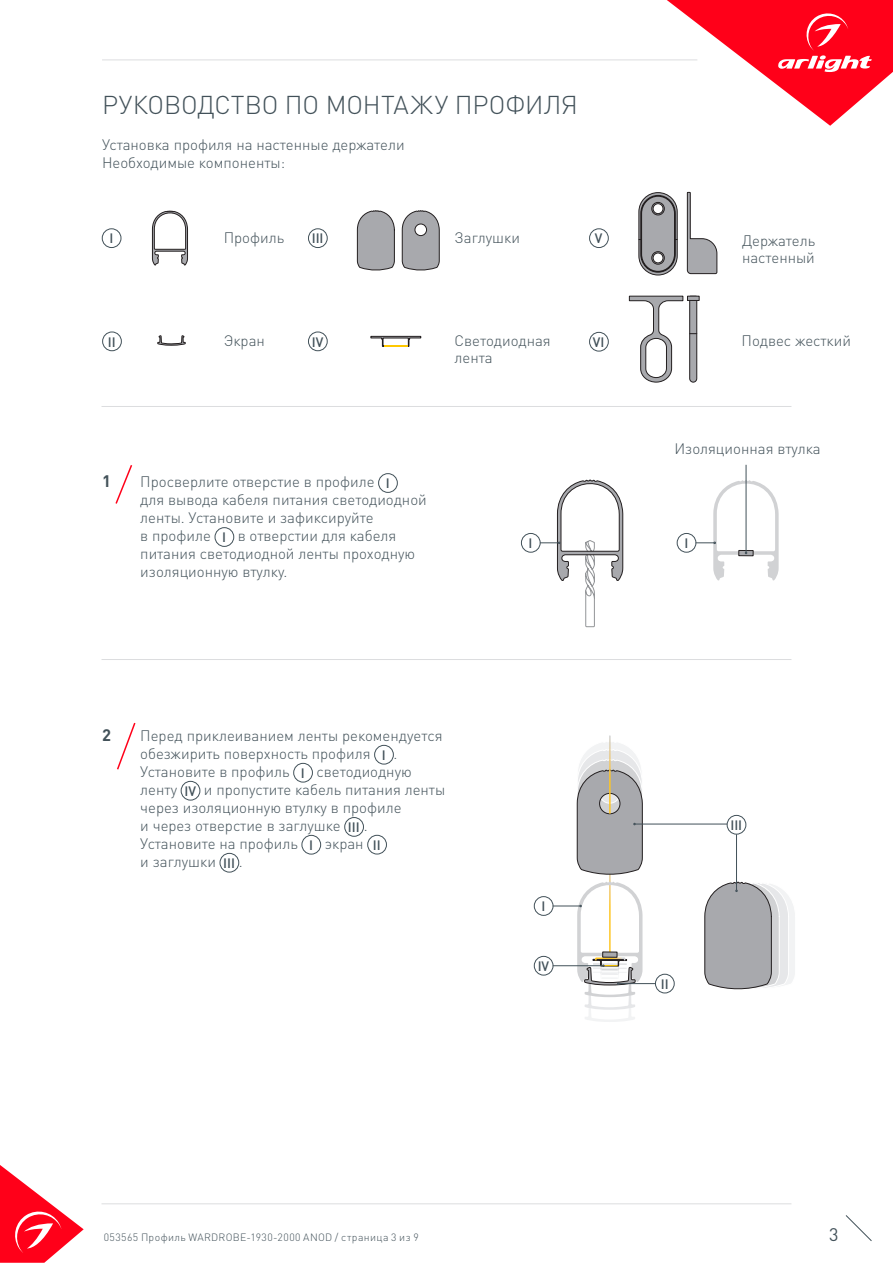
<style>
.page{position:relative;width:893px;height:1263px;background:#fff}
.page>*{position:absolute;margin:0;border:0;box-sizing:border-box;transform-origin:0 0}
.t1{font:300 25.5px "DIN Pro";letter-spacing:-.005em;color:#425159}
.t2{font:18px "DIN Pro";color:#425159}
.t3{font:700 16.5px "DIN Pro";color:#425159}
.t4{font:300 15px/18px "DIN Pro";color:#425159}
.t5{font:500 13.5px "DIN Pro";color:#425159}
.t6{font:300 10.5px "DIN Pro";letter-spacing:.04em;color:#425159}
</style>
<div class="page">
<svg style="left:0;top:1165px;width:84px;height:98px"></svg>
<svg style="left:845px;top:1215px;width:27px;height:26px"></svg>
<svg style="left:667px;top:0;width:226px;height:126px"></svg>
<hr style="left:102px;top:60px;width:595px;height:1px;background:#dcdddf">
<hr style="left:102px;top:406px;width:689px;height:1px;background:#dcdddf">
<hr style="left:102px;top:659px;width:689px;height:1px;background:#dcdddf">
<hr style="left:102px;top:1203px;width:689px;height:1px;background:#dcdddf">
<div style="left:374px;top:745px;width:20px;height:19px;border:1px solid #425159;border-radius:50%"></div>
<div style="left:293px;top:763px;width:20px;height:19px;border:1px solid #425159;border-radius:50%"></div>
<div style="left:181px;top:781px;width:19px;height:19px;border:1px solid #425159;border-radius:50%"></div>
<div style="left:345px;top:817px;width:19px;height:19px;border:1px solid #425159;border-radius:50%"></div>
<div style="left:302px;top:835px;width:19px;height:19px;border:1px solid #425159;border-radius:50%"></div>
<div style="left:367px;top:835px;width:20px;height:19px;border:1px solid #425159;border-radius:50%"></div>
<div style="left:220px;top:853px;width:19px;height:19px;border:1px solid #425159;border-radius:50%"></div>
<div style="left:378px;top:473px;width:20px;height:20px;border:1px solid #425159;border-radius:50%"></div>
<div style="left:215px;top:527px;width:19px;height:20px;border:1px solid #425159;border-radius:50%"></div>
<svg style="left:370px;top:336px;width:51px;height:11px"></svg>
<hr style="left:384px;top:345px;width:23px;height:2px;background:#ffc800">
<svg style="left:117px;top:722px;width:19px;height:48px"></svg>
<svg style="left:115px;top:465px;width:18px;height:39px"></svg>
<div style="left:102px;top:229px;width:19px;height:19px;border:1px solid #425159;border-radius:50%"></div>
<div style="left:102px;top:332px;width:20px;height:19px;border:1px solid #425159;border-radius:50%"></div>
<div style="left:308px;top:229px;width:19px;height:19px;border:1px solid #425159;border-radius:50%"></div>
<div style="left:589px;top:229px;width:19px;height:19px;border:1px solid #425159;border-radius:50%"></div>
<div style="left:308px;top:332px;width:19px;height:19px;border:1px solid #425159;border-radius:50%"></div>
<div style="left:589px;top:332px;width:19px;height:19px;border:1px solid #425159;border-radius:50%"></div>
<svg style="left:638px;top:192px;width:40px;height:83px;background:#98989b"></svg>
<svg style="left:687px;top:192px;width:30px;height:82px"></svg>
<svg style="left:689px;top:301px;width:8px;height:81px"></svg>
<div style="left:521px;top:533px;width:19px;height:19px;border:1px solid #425159;border-radius:50%"></div>
<div style="left:677px;top:533px;width:19px;height:19px;border:1px solid #425159;border-radius:50%"></div>
<hr style="left:687px;top:296px;width:12px;height:4px;background:#a8a9ad">
<div style="left:687px;top:296px;width:12px;height:5px;border:1px solid #231f20"></div>
<svg style="left:152px;top:210px;width:36px;height:55px"></svg>
<svg style="left:157px;top:335px;width:29px;height:11px"></svg>
<svg style="left:402px;top:210px;width:38px;height:61px;background:#a9a9ac"></svg>
<svg style="left:357px;top:210px;width:38px;height:61px;background:#a7a7ab"></svg>
<svg style="left:540px;top:479px;width:83px;height:148px"></svg>
<hr style="left:746px;top:465px;width:1px;height:87px;background:#425159">
<svg style="left:696px;top:472px;width:83px;height:109px"></svg>
<div style="left:534px;top:896px;width:19px;height:19px;border:1px solid #425159;border-radius:50%"></div>
<div style="left:655px;top:974px;width:19px;height:19px;border:1px solid #425159;border-radius:50%"></div>
<hr style="left:619px;top:983px;width:36px;height:1px;background:#425159">
<div style="left:727px;top:815px;width:19px;height:19px;border:1px solid #425159;border-radius:50%"></div>
<hr style="left:736px;top:834px;width:1px;height:56px;background:#425159">
<svg style="left:704px;top:882px;width:91px;height:108px"></svg>
<hr style="left:635px;top:824px;width:92px;height:1px;background:#425159">
<div style="left:534px;top:956px;width:19px;height:19px;border:1px solid #425159;border-radius:50%"></div>
<svg style="left:553px;top:741px;width:90px;height:281px"></svg>
<svg style="left:629px;top:296px;width:54px;height:86px"></svg>
<p class="t1" style="left:102px;top:87px;width:477px">РУКОВОДСТВО ПО МОНТАЖУ ПРОФИЛЯ</p>
<p class="t4" style="left:102px;top:134px;width:304px">Установка профиля на настенные держатели</p>
<p class="t4" style="left:102px;top:152px;width:185px">Необходимые компоненты:</p>
<p class="t5" style="left:109px;top:229px;width:5px">I</p>
<p class="t4" style="left:224px;top:228px;width:62px">Профиль</p>
<p class="t4" style="left:455px;top:228px;width:67px">Заглушки</p>
<p class="t5" style="left:312px;top:229px;width:13px">III</p>
<p class="t5" style="left:595px;top:229px;width:9px">V</p>
<p class="t4" style="left:742px;top:232px;width:75px;line-height:16.5px">Держатель настенный</p>
<p class="t5" style="left:108px;top:332px;width:9px">II</p>
<p class="t4" style="left:224px;top:331px;width:43px">Экран</p>
<p class="t4" style="left:455px;top:332px;width:98px;line-height:16.5px">Cветодиодная лента</p>
<p class="t4" style="left:742px;top:331px;width:111px">Подвес жесткий</p>
<p class="t5" style="left:312px;top:332px;width:13px">IV</p>
<p class="t5" style="left:593px;top:333px;width:13px">VI</p>
<p class="t4" style="left:674px;top:439px;width:148px">Изоляционная втулка</p>
<p class="t3" style="left:102px;top:470px;width:10px">1</p>
<p class="t4" style="left:140px;top:472px;width:236px">Просверлите отверстие в профиле</p>
<p class="t5" style="left:386px;top:474px;width:5px">I</p>
<p class="t4" style="left:140px;top:490px;width:288px">для вывода кабеля питания светодиодной ленты. Установите и зафиксируйте<br>в профиле</p>
<p class="t4" style="left:140px;top:526px;width:276px;text-indent:97px">в отверстии для кабеля питания светодиодной ленты проходную изоляционную втулку.</p>
<p class="t5" style="left:222px;top:528px;width:5px">I</p>
<p class="t3" style="left:102px;top:724px;width:10px">2</p>
<p class="t4" style="left:140px;top:726px;width:304px">Перед приклеиванием ленты рекомендуется обезжирить поверхность профиля</p>
<p class="t5" style="left:382px;top:746px;width:5px">I</p>
<p class="t4" style="left:394px;top:744px;width:5px">.</p>
<p class="t4" style="left:140px;top:762px;width:151px">Установите в профиль</p>
<p class="t5" style="left:301px;top:764px;width:5px">I</p>
<p class="t4" style="left:316px;top:762px;width:97px">светодиодную</p>
<p class="t4" style="left:140px;top:780px;width:38px">ленту</p>
<p class="t5" style="left:185px;top:782px;width:13px">IV</p>
<p class="t4" style="left:140px;top:780px;width:306px;text-indent:64px">и пропустите кабель питания ленты через изоляционную втулку в профиле<br>и через отверстие в заглушке</p>
<p class="t5" style="left:348px;top:818px;width:13px">III</p>
<p class="t4" style="left:364px;top:816px;width:5px">.</p>
<p class="t4" style="left:140px;top:834px;width:159px">Установите на профиль</p>
<p class="t5" style="left:309px;top:836px;width:5px">I</p>
<p class="t4" style="left:325px;top:834px;width:41px">экран</p>
<p class="t5" style="left:373px;top:836px;width:9px">II</p>
<p class="t4" style="left:140px;top:852px;width:77px">и заглушки</p>
<p class="t5" style="left:223px;top:854px;width:13px">III</p>
<p class="t4" style="left:239px;top:852px;width:5px">.</p>
<p class="t5" style="left:529px;top:534px;width:5px">I</p>
<p class="t5" style="left:684px;top:534px;width:5px">I</p>
<p class="t5" style="left:541px;top:897px;width:5px">I</p>
<p class="t5" style="left:538px;top:957px;width:13px">IV</p>
<p class="t5" style="left:661px;top:975px;width:9px">II</p>
<p class="t5" style="left:730px;top:816px;width:13px">III</p>
<p class="t6" style="left:104px;top:1230px;width:317px">053565 Профиль WARDROBE-1930-2000 ANOD / страница 3 из 9</p>
<p class="t2" style="left:829px;top:1222px;width:11px">3</p>
</div>
